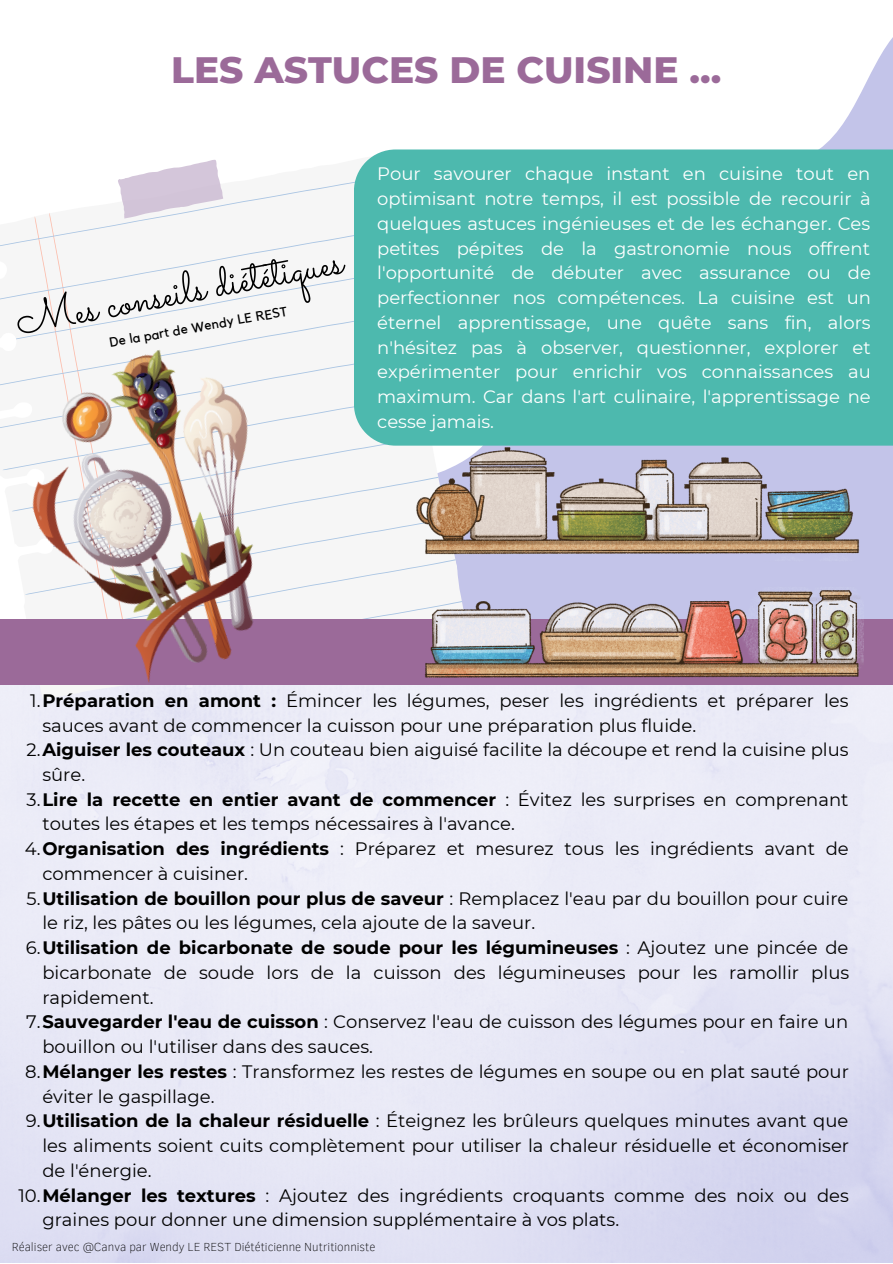
<style>
.page{position:relative;width:893px;height:1264px;background:#fff}
.page>*{position:absolute;margin:0;border:0;box-sizing:border-box;transform-origin:0 0}
.t1{font:44.4px "Sacramento";color:#000}
.t2{font:800 37.5px "Montserrat";color:#9b6a99}
.t3{font:18px/24.8px "Montserrat";color:#000}
.t4{font:18px/24.8px "Montserrat";color:#fff;text-align:justify}
.t5{font:13.35px "Kollektif";color:#000}
.t6{font:100 12px "Clear Sans";color:#000}
.s1{font-weight:700}
</style>
<div class="page">
<svg style="left:467px;top:38px;width:425px;height:580px"></svg>
<svg style="left:274px;top:160px;width:193px;height:542px;fill:#eeeff8"></svg>
<svg style="left:0;top:175px;width:463px;height:443px;fill:#f6f6f6"></svg>
<svg style="left:33px;top:159px;width:191px;height:171px"></svg>
<div style="left:0;top:618px;width:892px;height:66px;background:#9b6a99"></div>
<img style="left:0;top:330px;width:319px;height:372px">
<img style="left:416px;top:448px;width:447px;height:229px">
<div style="left:354px;top:149px;width:538px;height:296px;background:#4db9ae"></div>
<p class="t2" style="left:171px;top:47px;width:551px">LES ASTUCES DE CUISINE ...</p>
<p class="t1" style="left:11px;top:294px;width:333px;rotate:-11deg">Mes conseils diététiques</p>
<p class="t5" style="left:108px;top:336px;width:182px;rotate:-10deg">De la part de Wendy LE REST</p>
<p class="t4" style="left:377px;top:161px;width:495px">Pour savourer chaque instant en cuisine tout en optimisant notre temps, il est possible de recourir à quelques astuces ingénieuses et de les échanger. Ces petites pépites de la gastronomie nous offrent l'opportunité de débuter avec assurance ou de perfectionner nos compétences. La cuisine est un éternel apprentissage, une quête sans fin, alors n'hésitez pas à observer, questionner, explorer et expérimenter pour enrichir vos connaissances au maximum. Car dans l'art culinaire, l'apprentissage ne cesse jamais.</p>
<p class="t3" style="left:42px;top:688px;width:807px;text-indent:-12px">1.<span class="s1">Préparation en amont :</span> Émincer les légumes, peser les ingrédients et préparer les sauces avant de commencer la cuisson pour une préparation plus fluide.</p>
<p class="t3" style="left:42px;top:737px;width:807px;text-indent:-16px">2.<span class="s1">Aiguiser les couteaux</span> : Un couteau bien aiguisé facilite la découpe et rend la cuisine plus sûre.</p>
<p class="t3" style="left:42px;top:787px;width:807px;text-indent:-16px">3.<span class="s1">Lire la recette en entier avant de commencer</span> : Évitez les surprises en comprenant toutes les étapes et les temps nécessaires à l'avance.</p>
<p class="t3" style="left:42px;top:836px;width:807px;text-indent:-17px">4.<span class="s1">Organisation des ingrédients</span> : Préparez et mesurez tous les ingrédients avant de commencer à cuisiner.</p>
<p class="t3" style="left:42px;top:885px;width:807px;text-indent:-16px">5.<span class="s1">Utilisation de bouillon pour plus de saveur</span> : Remplacez l'eau par du bouillon pour cuire le riz, les pâtes ou les légumes, cela ajoute de la saveur.</p>
<p class="t3" style="left:42px;top:935px;width:808px;text-align:justify;text-indent:-17px">6.<span class="s1">Utilisation de bicarbonate de soude pour les légumineuses</span> : Ajoutez une pincée de bicarbonate de soude lors de la cuisson des légumineuses pour les ramollir plus rapidement.</p>
<p class="t3" style="left:42px;top:1009px;width:807px;text-indent:-16px">7.<span class="s1">Sauvegarder l'eau de cuisson</span> : Conservez l'eau de cuisson des légumes pour en faire un bouillon ou l'utiliser dans des sauces.</p>
<p class="t3" style="left:42px;top:1059px;width:808px;text-indent:-17px">8.<span class="s1">Mélanger les restes</span> : Transformez les restes de légumes en soupe ou en plat sauté pour éviter le gaspillage.</p>
<p class="t3" style="left:42px;top:1108px;width:808px;text-align:justify;text-indent:-17px">9.<span class="s1">Utilisation de la chaleur résiduelle</span> : Éteignez les brûleurs quelques minutes avant que les aliments soient cuits complètement pour utiliser la chaleur résiduelle et économiser de l'énergie.</p>
<p class="t3" style="left:42px;top:1182px;width:808px;text-indent:-24px">10.<span class="s1">Mélanger les textures</span> : Ajoutez des ingrédients croquants comme des noix ou des graines pour donner une dimension supplémentaire à vos plats.</p>
<p class="t6" style="left:12px;top:1237px;width:365px">Réaliser avec @Canva par Wendy LE REST Diététicienne Nutritionniste</p>
</div>
